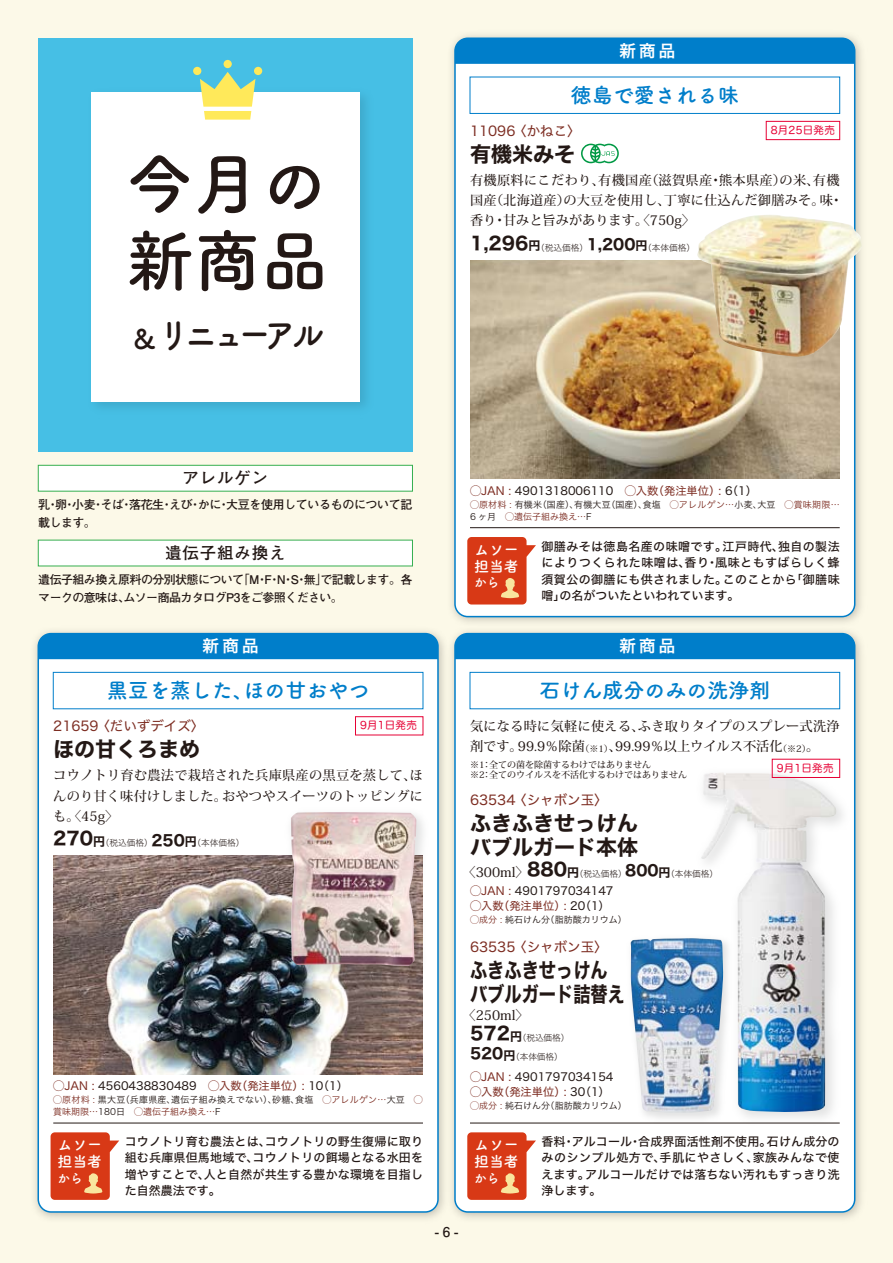
<style>
.page{position:relative;width:893px;height:1263px;background:#fcf9e8}
.page>*{position:absolute;margin:0;border:0;box-sizing:border-box;transform-origin:0 0}
.t1{font:700 67.5px/76.9px "Tsuku A Rd Gothic";color:#231815}
.t2{font:700 36px "Tsuku A Rd Gothic";letter-spacing:-.15em;color:#231815;scale:.9 1}
.t3{font:700 21px "Tsuku A Rd Gothic";color:#007eca}
.t4{font:21px/24px "Hiragino Sans W7";color:#231815}
.t5{font:21px/24px "Hiragino Sans W7";color:#231815;scale:.82 1}
.t6{font:700 16.5px "Futo Go B101 Pro";letter-spacing:.05em;color:#231815}
.t7{font:16.5px "Hiragino Sans W6";letter-spacing:.2em;color:#fff}
.t8{font:700 15px/17.4px "Tsuku A Rd Gothic";letter-spacing:-.01em;color:#fff}
.t9{font:13.5px "Hiragino Sans W4";color:#7d2d22}
.t10{font:700 13.5px "Futo Go B101 Pro";color:#231815}
.t11{font:500 13.2px/20.2px "Koz Min Pro";letter-spacing:.02em;color:#231815}
.t12{font:700 12.6px "Tsuku A Rd Gothic";color:#fff}
.t13{font:12px/16.5px "Hiragino Sans W5";letter-spacing:.015em;color:#231815;text-align:justify}
.t14{font:700 12px/18px "Futo Go B101 Pro";letter-spacing:-.05em;color:#231815}
.t15{font:700 12px/18px "Futo Go B101 Pro";letter-spacing:-.03em;color:#231815}
.t16{font:11.25px/15px "Hiragino Sans W4";color:#231815}
.t17{font:10.5px "Hira Maru Pro W4";letter-spacing:.02em;color:#e60034}
.t18{font:9px/12px "Hiragino Sans W3";letter-spacing:.025em;color:#231815}
.t19{font:500 9px/10.5px "Koz Min Pro";color:#231815}
.t20{font:9px "Hiragino Sans W3";color:#231815}
.t21{font:8.7px/18.9px "Hiragino Sans W2";color:#231815}
.s1{font-size:27px}
.s2{font-family:"Hiragino Sans W7";font-size:18px}
.s3{font-family:"Hiragino Sans W7";font-size:12px}
.s4{font-family:"Hiragino Sans W7";font-size:15px}
.s5{color:#7d2d22}
.s6{font-size:9px}
.s7{font-family:"Koz Min Pro";font-weight:500;font-size:13.2px}
</style>
<div class="page">
<div style="left:38px;top:38px;width:374px;height:414px;background:#46bfe5"></div>
<div style="left:38px;top:465px;width:375px;height:26px;background:#fff;border:1px solid #36af50"></div>
<div style="left:38px;top:540px;width:375px;height:26px;background:#fff"></div>
<img style="left:91px;top:92px;width:276px;height:316px">
<div style="left:92px;top:92px;width:268px;height:309px;background:#fff"></div>
<div style="left:193px;top:67px;width:8px;height:8px;background:#ffe95a;border-radius:50%"></div>
<div style="left:254px;top:67px;width:8px;height:8px;background:#ffe95a;border-radius:50%"></div>
<div style="left:224px;top:60px;width:8px;height:8px;background:#ffe95a;border-radius:50%"></div>
<svg style="left:200px;top:72px;width:55px;height:48px"></svg>
<img style="left:451px;top:35px;width:410px;height:587px">
<div style="left:455px;top:38px;width:400px;height:579px;background:#fff;border-radius:13px"></div>
<div style="left:455px;top:38px;width:400px;height:26px;background:#007eca"></div>
<hr style="left:470px;top:527px;width:370px;height:1px;background:#231815">
<div style="left:766px;top:121px;width:74px;height:19px;background:#fff;border:1px solid #e60034"></div>
<div style="left:470px;top:77px;width:370px;height:37px;border:1px solid #007eca"></div>
<svg style="left:467px;top:537px;width:69px;height:67px;background:#de5a3a"></svg>
<svg style="left:581px;top:144px;width:38px;height:19px"></svg>
<img style="left:452px;top:622px;width:409px;height:597px">
<div style="left:455px;top:634px;width:400px;height:578px;background:#fff;border-radius:13px"></div>
<div style="left:455px;top:634px;width:400px;height:25px;background:#007eca"></div>
<hr style="left:470px;top:1123px;width:370px;height:1px;background:#231815">
<div style="left:470px;top:672px;width:370px;height:37px;border:1px solid #007eca"></div>
<svg style="left:467px;top:1132px;width:69px;height:68px;background:#de5b3c"></svg>
<img style="left:34px;top:631px;width:418px;height:588px">
<div style="left:38px;top:634px;width:400px;height:578px;background:#fff;border-radius:13px"></div>
<div style="left:38px;top:633px;width:401px;height:580px;border:2px solid #007eca;border-radius:13px"></div>
<div style="left:38px;top:634px;width:400px;height:25px;background:#007eca"></div>
<hr style="left:53px;top:1123px;width:370px;height:1px;background:#231815">
<div style="left:355px;top:716px;width:68px;height:19px;background:#fff;border:1px solid #e60034"></div>
<div style="left:53px;top:672px;width:370px;height:37px;border:1px solid #007eca"></div>
<svg style="left:51px;top:1132px;width:68px;height:68px;background:#de5a3a"></svg>
<img style="left:736px;top:764px;width:107px;height:360px">
<img style="left:701px;top:772px;width:135px;height:340px">
<img style="left:623px;top:931px;width:113px;height:193px">
<img style="left:631px;top:938px;width:92px;height:175px">
<div style="left:772px;top:759px;width:68px;height:19px;border:1px solid #e60034"></div>
<img style="left:470px;top:260px;width:370px;height:219px">
<img style="left:697px;top:215px;width:165px;height:142px">
<img style="left:53px;top:856px;width:370px;height:218px">
<img style="left:282px;top:816px;width:141px;height:166px">
<img style="left:291px;top:812px;width:125px;height:154px">
<h1 class="t1" style="left:126px;top:141px;width:204px">今月の新商品</h1>
<h2 class="t2" style="left:130px;top:307px;width:217px"><span class="s1">＆</span>リニューアル</h2>
<h3 class="t7" style="left:619px;top:36px;width:58px">新商品</h3>
<h3 class="t3" style="left:571px;top:78px;width:169px">徳島で愛される味</h3>
<p class="t9" style="left:470px;top:119px;width:112px">11096 〈かねこ〉</p>
<h3 class="t4" style="left:470px;top:143px;width:106px">有機米みそ</h3>
<p class="t11" style="left:470px;top:169px;width:374px">有機原料にこだわり、有機国産（滋賀県産・熊本県産）の米、有機国産（北海道産）の大豆を使用し、丁寧に仕込んだ御膳みそ。味・香り・甘みと旨みがあります。〈750g〉</p>
<p class="t21" style="left:470px;top:237px;width:227px"><span class="s2">1,296</span><span class="s3">円</span>（税込価格）<span class="s4">1,200</span><span class="s3">円</span>（本体価格）</p>
<p class="t17" style="left:771px;top:121px;width:66px">8月25日発売</p>
<h3 class="t6" style="left:182px;top:464px;width:87px">アレルゲン</h3>
<p class="t15" style="left:38px;top:494px;width:376px">乳・卵・小麦・そば・落花生・えび・かに・大豆を使用しているものについて記載します。</p>
<h3 class="t6" style="left:165px;top:539px;width:122px">遺伝子組み換え</h3>
<p class="t14" style="left:38px;top:569px;width:376px">遺伝子組み換え原料の分別状態について「M・F・N・S・無」で記載します。各マークの意味は、ムソー商品カタログP3をご参照ください。</p>
<p class="t16" style="left:470px;top:483px;width:289px"><span class="s5">◯JAN :</span> 4901318006110　<span class="s5">◯入数（発注単位）:</span> 6（1）</p>
<p class="t18" style="left:470px;top:498px;width:371px"><span class="s5">◯原材料 :</span> 有機米（国産）、有機大豆（国産）、食塩　<span class="s5">◯アレルゲン…</span>小麦、大豆　<span class="s5">◯賞味期限…<br></span>6 ヶ月　<span class="s5">◯遺伝子組み換え…</span>F</p>
<p class="t8" style="left:474px;top:539px;width:46px">ムソー担当者</p>
<p class="t12" style="left:474px;top:573px;width:27px">から</p>
<p class="t13" style="left:541px;top:537px;width:300px">御膳みそは徳島名産の味噌です。江戸時代、独自の製法によりつくられた味噌は、香り・風味ともすばらしく蜂須賀公の御膳にも供されました。このことから「御膳味噌」の名がついたといわれています。</p>
<h3 class="t7" style="left:203px;top:631px;width:58px">新商品</h3>
<h3 class="t3" style="left:107px;top:674px;width:264px">黒豆を蒸した、ほの甘おやつ</h3>
<p class="t9" style="left:53px;top:714px;width:153px">21659 〈だいずデイズ〉</p>
<h3 class="t4" style="left:53px;top:738px;width:149px">ほの甘くろまめ</h3>
<p class="t11" style="left:53px;top:765px;width:371px;text-align:justify">コウノトリ育む農法で栽培された兵庫県産の黒豆を蒸して、ほんのり甘く味付けしました。おやつやスイーツのトッピングにも。〈45g〉</p>
<p class="t21" style="left:53px;top:833px;width:193px"><span class="s2">270</span><span class="s3">円</span>（税込価格）<span class="s4">250</span><span class="s3">円</span>（本体価格）</p>
<p class="t17" style="left:360px;top:716px;width:59px">9月1日発売</p>
<p class="t16" style="left:53px;top:1078px;width:296px"><span class="s5">◯JAN :</span> 4560438830489　<span class="s5">◯入数（発注単位）:</span> 10（1）</p>
<p class="t18" style="left:53px;top:1093px;width:371px"><span class="s5">◯原材料 :</span> 黒大豆（兵庫県産、遺伝子組み換えでない）、砂糖、食塩　<span class="s5">◯アレルゲン…</span>大豆　<span class="s5">◯賞味期限…</span>180日　<span class="s5">◯遺伝子組み換え…</span>F</p>
<p class="t8" style="left:58px;top:1135px;width:46px">ムソー担当者</p>
<p class="t12" style="left:58px;top:1168px;width:27px">から</p>
<p class="t13" style="left:125px;top:1132px;width:300px">コウノトリ育む農法とは、コウノトリの野生復帰に取り組む兵庫県但馬地域で、コウノトリの餌場となる水田を増やすことで、人と自然が共生する豊かな環境を目指した自然農法です。</p>
<h3 class="t7" style="left:619px;top:631px;width:58px">新商品</h3>
<h3 class="t3" style="left:539px;top:674px;width:232px">石けん成分のみの洗浄剤</h3>
<p class="t11" style="left:470px;top:715px;width:371px">気になる時に気軽に使える、ふき取りタイプのスプレー式洗浄剤です。99.9％除菌<span class="s6">（※1）</span>、99.99％以上ウイルス不活化<span class="s6">（※2）</span>。</p>
<p class="t19" style="left:470px;top:759px;width:219px">※1：全ての菌を除菌するわけではありません<br>※2：全てのウイルスを不活化するわけではありません</p>
<p class="t9" style="left:470px;top:787px;width:139px">63534 〈シャボン玉〉</p>
<h3 class="t4" style="left:470px;top:812px;width:169px">ふきふきせっけんバブルガード本体</h3>
<p class="t21" style="left:463px;top:863px;width:257px"><span class="s7">〈300ml〉</span><span class="s2">880</span><span class="s3">円</span>（税込価格）<span class="s4">800</span><span class="s3">円</span>（本体価格）</p>
<p class="t16" style="left:470px;top:882px;width:156px"><span class="s5">◯JAN :</span> 4901797034147　<span class="s5">◯入数（発注単位）:</span> 20（1）</p>
<p class="t20" style="left:470px;top:911px;width:158px"><span class="s5">◯成分 :</span> 純石けん分（脂肪酸カリウム）</p>
<p class="t9" style="left:470px;top:935px;width:139px">63535 〈シャボン玉〉</p>
<h3 class="t5" style="left:470px;top:959px;width:190px">ふきふきせっけんバブルガード詰替え</h3>
<p class="t11" style="left:463px;top:1004px;width:68px">〈250ml〉</p>
<p class="t21" style="left:470px;top:1028px;width:101px"><span class="s2">572</span><span class="s3">円</span>（税込価格）<br><span class="s4">520</span><span class="s3">円</span>（本体価格）</p>
<p class="t16" style="left:470px;top:1068px;width:156px"><span class="s5">◯JAN :</span> 4901797034154　<span class="s5">◯入数（発注単位）:</span> 30（1）</p>
<p class="t20" style="left:470px;top:1097px;width:158px"><span class="s5">◯成分 :</span> 純石けん分（脂肪酸カリウム）</p>
<p class="t17" style="left:777px;top:759px;width:59px">9月1日発売</p>
<p class="t8" style="left:474px;top:1135px;width:46px">ムソー担当者</p>
<p class="t12" style="left:474px;top:1168px;width:27px">から</p>
<p class="t13" style="left:541px;top:1132px;width:300px">香料・アルコール・合成界面活性剤不使用。石けん成分のみのシンプル処方で、手肌にやさしく、家族みんなで使えます。アルコールだけでは落ちない汚れもすっきり洗浄します。</p>
<p class="t10" style="left:435px;top:1221px;width:25px">- 6 -</p>
</div>
